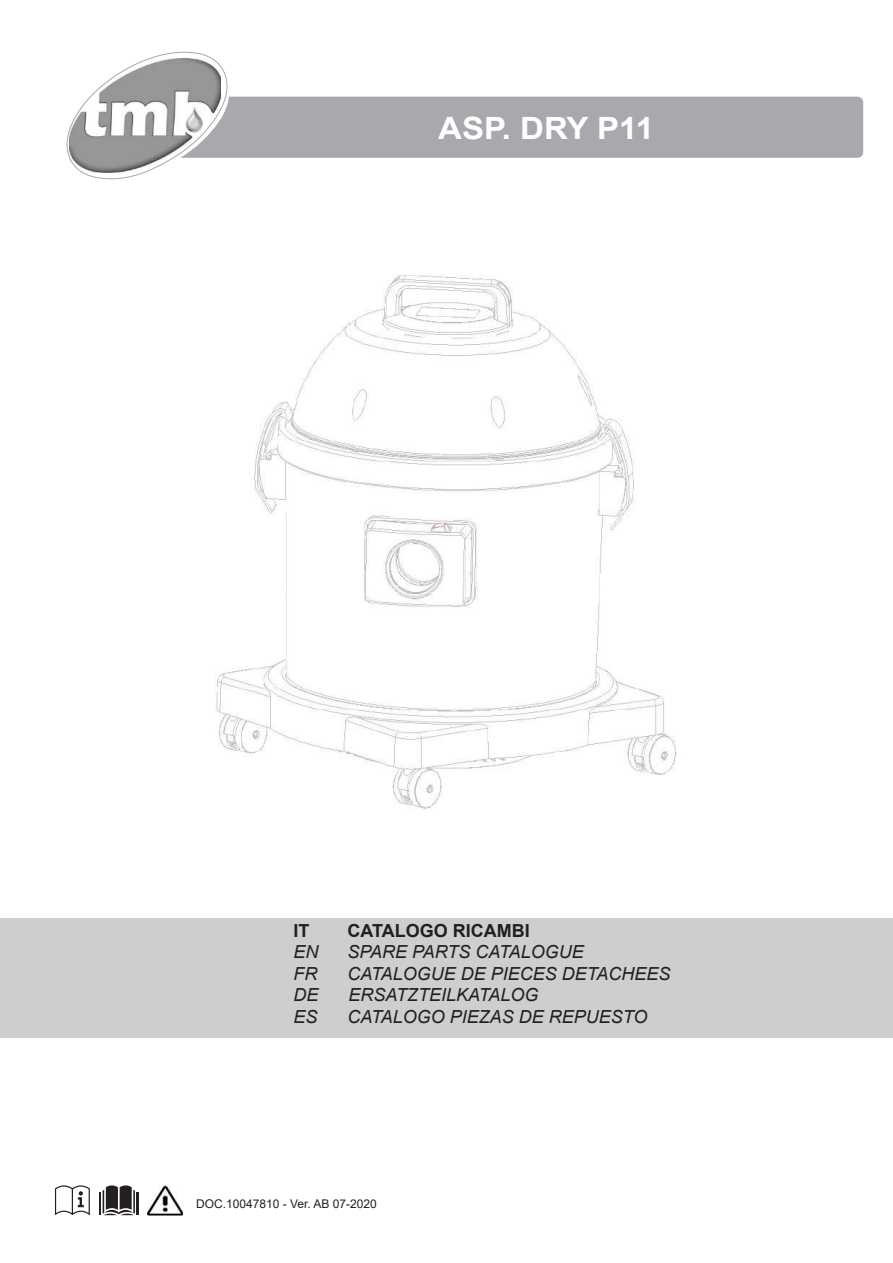
<style>
.page{position:relative;width:893px;height:1263px;background:#fff}
.page>*{position:absolute;margin:0;border:0;box-sizing:border-box;transform-origin:0 0}
.t1{font:700 30.75px "Arial";color:#fff;scale:1.08 1}
.t2{font:italic 18px "Arial";color:#231f20}
.t3{font:700 18px "Arial";color:#231f20}
.t4{font:12px "Arial";color:#231f20}
</style>
<div class="page">
<svg style="left:54px;top:1185px;width:36px;height:30px"></svg>
<hr style="left:99px;top:1193px;width:2px;height:22px;background:#231f20">
<hr style="left:137px;top:1193px;width:2px;height:22px;background:#231f20">
<svg style="left:103px;top:1185px;width:32px;height:30px"></svg>
<img style="left:148px;top:1185px;width:35px;height:30px">
<div style="left:0;top:918px;width:893px;height:119px;background:#cdced0"></div>
<svg style="left:66px;top:51px;width:797px;height:129px"></svg>
<img style="left:216px;top:275px;width:461px;height:534px">
<h1 class="t1" style="left:438px;top:107px;width:201px">ASP. DRY P11</h1>
<p class="t3" style="left:293px;top:917px;width:18px">IT</p>
<p class="t3" style="left:347px;top:917px;width:184px">CATALOGO RICAMBI</p>
<p class="t2" style="left:293px;top:940px;width:27px">EN</p>
<p class="t2" style="left:347px;top:940px;width:238px">SPARE PARTS CATALOGUE</p>
<p class="t2" style="left:293px;top:962px;width:25px">FR</p>
<p class="t2" style="left:347px;top:962px;width:325px">CATALOGUE DE PIECES DETACHEES</p>
<p class="t2" style="left:293px;top:983px;width:27px">DE</p>
<p class="t2" style="left:348px;top:983px;width:192px">ERSATZTEILKATALOG</p>
<p class="t2" style="left:293px;top:1005px;width:26px">ES</p>
<p class="t2" style="left:347px;top:1005px;width:302px">CATALOGO PIEZAS DE REPUESTO</p>
<p class="t4" style="left:196px;top:1195px;width:182px">DOC.10047810 - Ver. AB 07-2020</p>
</div>
